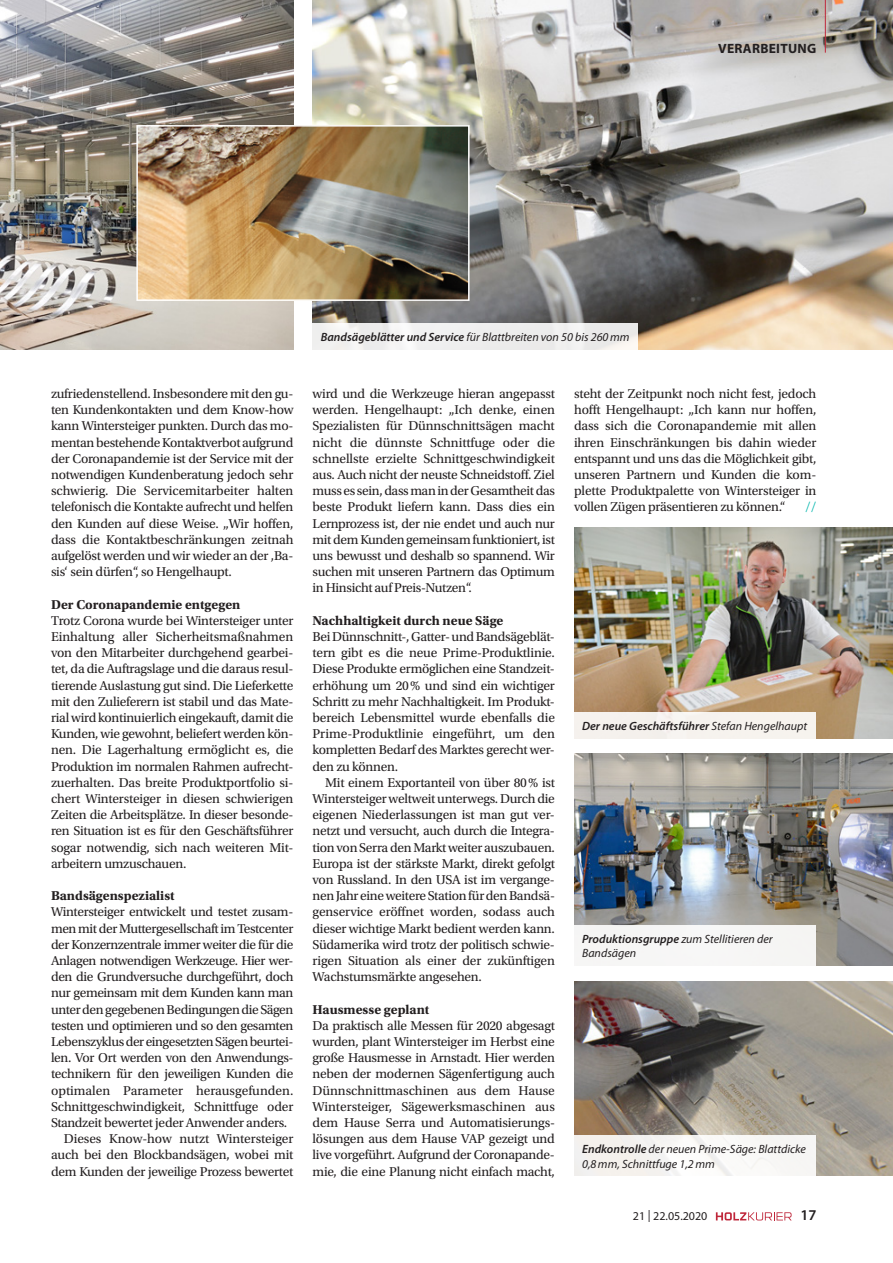
<style>
.page{position:relative;width:893px;height:1263px;background:#fff}
.page>*{position:absolute;margin:0;border:0;box-sizing:border-box;transform-origin:0 0}
.t1{font:600 15px "Myriad Pro";color:#231f20}
.t2{font:13.5px/16.2px "Utopia Std";letter-spacing:-.02em;color:#231f20;text-align:justify}
.t3{font:700 13.5px "Utopia Std";color:#231f20}
.t4{font:13.5px "Utopia Std";color:#231f20}
.t5{font:700 13.5px "Myriad Pro";color:#231f20}
.t6{font:13.5px "Utopia Std";color:#00b5ac}
.t7{font:italic 12px/14.4px "Myriad Pro";color:#231f20}
.t8{font:italic 600 12px "Myriad Pro";color:#231f20}
.t9{font:12px "Myriad Pro";color:#231f20}
.s1{font-weight:600}
.s2{font-weight:400}
</style>
<div class="page">
<img style="left:574px;top:528px;width:319px;height:210px">
<img style="left:574px;top:754px;width:319px;height:211px">
<img style="left:574px;top:981px;width:319px;height:194px">
<div style="left:574px;top:713px;width:242px;height:26px;background:#f6f3ee"></div>
<div style="left:574px;top:925px;width:242px;height:40px;background:#f6f6f5"></div>
<div style="left:574px;top:1136px;width:242px;height:40px;background:#f6f5f4"></div>
<img style="left:0;top:0;width:293px;height:349px">
<img style="left:313px;top:0;width:580px;height:349px">
<div style="left:312px;top:324px;width:326px;height:26px;background:#efeeee"></div>
<img style="left:139px;top:128px;width:328px;height:170px">
<div style="left:136px;top:125px;width:334px;height:176px;border:2px solid #fff"></div>
<svg style="left:716px;top:1212px;width:76px;height:8px"></svg>
<hr style="left:825px;top:0;width:1px;height:53px;background:#bf263a">
<p class="t5" style="left:718px;top:39px;width:18px">VERARBEI</p>
<p class="t5" style="left:780px;top:39px;width:18px">TUNG</p>
<p class="t2" style="left:51px;top:386px;width:244px">zufriedenstellend. Insbesondere mit den gu&shy;ten Kundenkontakten und dem Know-how kann Wintersteiger punkten. Durch das mo&shy;mentan bestehende Kontaktverbot aufgrund der Coronapandemie ist der Service mit der notwendigen Kundenberatung jedoch sehr schwierig. Die Servicemitarbeiter halten telefonisch die Kontakte aufrecht und helfen den Kunden auf diese Weise. „Wir hoffen, dass die Kontaktbeschränkungen zeitnah aufgelöst werden und wir wieder an der ‚Ba&shy;sis‘ sein dürfen“, so Hengelhaupt.</p>
<p class="t3" style="left:51px;top:596px;width:191px">Der Coronapandemie entgegen</p>
<p class="t2" style="left:51px;top:612px;width:244px">Trotz Corona wurde bei Wintersteiger unter Einhaltung aller Sicherheitsmaßnahmen von den Mitarbeiter durchgehend gearbei&shy;tet, da die Auftragslage und die daraus resul&shy;tierende Auslastung gut sind. Die Lieferkette mit den Zulieferern ist stabil und das Mate&shy;rial wird kontinuierlich eingekauft, damit die Kunden, wie gewohnt, beliefert werden kön&shy;nen. Die Lagerhaltung ermöglicht es, die Produktion im normalen Rahmen aufrecht&shy;zuerhalten. Das breite Produktportfolio si&shy;chert Wintersteiger in diesen schwierigen Zeiten die Arbeitsplätze. In dieser besonde&shy;ren Situation ist es für den Geschäftsführer sogar notwendig, sich nach weiteren Mit&shy;arbeitern umzuschauen.</p>
<p class="t3" style="left:51px;top:888px;width:125px">Bandsägenspezialist</p>
<p class="t2" style="left:51px;top:904px;width:244px">Wintersteiger entwickelt und testet zusam-</p>
<p class="t2" style="left:51px;top:920px;width:244px">men mit der Muttergesellschaft im Testcenter</p>
<p class="t2" style="left:51px;top:936px;width:244px">der Konzernzentrale immer weiter die für die</p>
<p class="t2" style="left:51px;top:953px;width:244px">Anlagen notwendigen Werkzeuge. Hier wer-</p>
<p class="t2" style="left:51px;top:969px;width:244px">den die Grundversuche durchgeführt, doch</p>
<p class="t2" style="left:51px;top:985px;width:244px">nur gemeinsam mit dem Kunden kann man</p>
<p class="t2" style="left:51px;top:1001px;width:244px">unter den gegebenen Bedingungen die Sägen</p>
<p class="t2" style="left:51px;top:1017px;width:244px">testen und optimieren und so den gesamten</p>
<p class="t2" style="left:51px;top:1034px;width:244px">Lebenszyklus der eingesetzten Sägen beurtei-</p>
<p class="t2" style="left:51px;top:1050px;width:244px">len. Vor Ort werden von den Anwendungs-</p>
<p class="t2" style="left:51px;top:1066px;width:244px">technikern für den jeweiligen Kunden die</p>
<p class="t4" style="left:51px;top:1083px;width:244px">optimalen Parameter herausgefunden.</p>
<p class="t2" style="left:51px;top:1098px;width:244px">Schnittgeschwindigkeit, Schnittfuge oder</p>
<p class="t2" style="left:51px;top:1115px;width:238px">Standzeit bewertet jeder Anwender anders.</p>
<p class="t2" style="left:64px;top:1131px;width:231px">Dieses Know-how nutzt Wintersteiger</p>
<p class="t2" style="left:51px;top:1147px;width:244px">auch bei den Blockbandsägen, wobei mit</p>
<p class="t2" style="left:51px;top:1163px;width:244px">dem Kunden der jeweilige Prozess bewertet</p>
<p class="t7" style="left:321px;top:330px;width:310px"><span class="s1">Bandsägeblätter und Service</span> für Blattbreiten von 50 bis 260mm</p>
<p class="t2" style="left:313px;top:386px;width:244px">wird und die Werkzeuge hieran angepasst werden. Hengelhaupt: „Ich denke, einen Spezialisten für Dünnschnittsägen macht nicht die dünnste Schnittfuge oder die schnellste erzielte Schnittgeschwindigkeit aus. Auch nicht der neuste Schneidstoff. Ziel muss es sein, dass man in der Gesamtheit das beste Produkt liefern kann. Dass dies ein Lernprozess ist, der nie endet und auch nur mit dem Kunden gemeinsam funktioniert, ist uns bewusst und deshalb so spannend. Wir suchen mit unseren Partnern das Optimum in Hinsicht auf Preis-Nutzen“.</p>
<p class="t3" style="left:313px;top:612px;width:192px">Nachhaltigkeit durch neue Säge</p>
<p class="t2" style="left:313px;top:629px;width:244px">Bei Dünnschnitt-, Gatter- und Bandsägeblät&shy;tern gibt es die neue Prime-Produktlinie.<br>Diese Produkte ermöglichen eine Standzeit&shy;erhöhung um 20% und sind ein wichtiger Schritt zu mehr Nachhaltigkeit. Im Produkt&shy;bereich Lebensmittel wurde ebenfalls die Prime-Produktlinie eingeführt, um den kompletten Bedarf des Marktes gerecht wer&shy;den zu können.</p>
<p class="t2" style="left:313px;top:774px;width:244px;text-indent:13px">Mit einem Exportanteil von über 80% ist Wintersteiger weltweit unterwegs. Durch die eigenen Niederlassungen ist man gut ver&shy;netzt und versucht, auch durch die Integra&shy;tion von Serra den Markt weiter auszubauen.<br>Europa ist der stärkste Markt, direkt gefolgt von Russland. In den USA ist im vergange&shy;nen Jahr eine weitere Station für den Bandsä&shy;genservice eröffnet worden, sodass auch dieser wichtige Markt bedient werden kann.<br>Südamerika wird trotz der politisch schwie&shy;rigen Situation als einer der zukünftigen Wachstumsmärkte angesehen.</p>
<p class="t3" style="left:313px;top:1001px;width:118px">Hausmesse geplant</p>
<p class="t2" style="left:313px;top:1017px;width:244px">Da praktisch alle Messen für 2020 abgesagt wurden, plant Wintersteiger im Herbst eine große Hausmesse in Arnstadt. Hier werden neben der modernen Sägenfertigung auch Dünnschnittmaschinen aus dem Hause Wintersteiger, Sägewerksmaschinen aus dem Hause Serra und Automatisierungs&shy;lösungen aus dem Hause VAP gezeigt und live vorgeführt. Aufgrund der Coronapande&shy;mie, die eine Planung nicht einfach macht,</p>
<p class="t2" style="left:574px;top:386px;width:244px">steht der Zeitpunkt noch nicht fest, jedoch hofft Hengelhaupt: „Ich kann nur hoffen, dass sich die Coronapandemie mit allen ihren Einschränkungen bis dahin wieder entspannt und uns das die Möglichkeit gibt, unseren Partnern und Kunden die kom&shy;plette Produktpalette von Wintersteiger in vollen Zügen präsentieren zu können.“</p>
<p class="t6" style="left:805px;top:500px;width:13px">//</p>
<p class="t8" style="left:582px;top:719px;width:227px">Der neue Geschäftsführer <span class="s2">Stefan Hengelhaupt</span></p>
<p class="t7" style="left:582px;top:931px;width:192px"><span class="s1">Produktionsgruppe</span> zum Stellitieren der<br>Bandsägen</p>
<p class="t7" style="left:582px;top:1142px;width:225px"><span class="s1">Endkontrolle</span> der neuen Prime-Säge: Blattdicke<br>0,8mm, Schnittfuge 1,2mm</p>
<p class="t9" style="left:633px;top:1209px;width:76px">21 | 22.05.2020</p>
<p class="t1" style="left:800px;top:1206px;width:18px">17</p>
</div>
